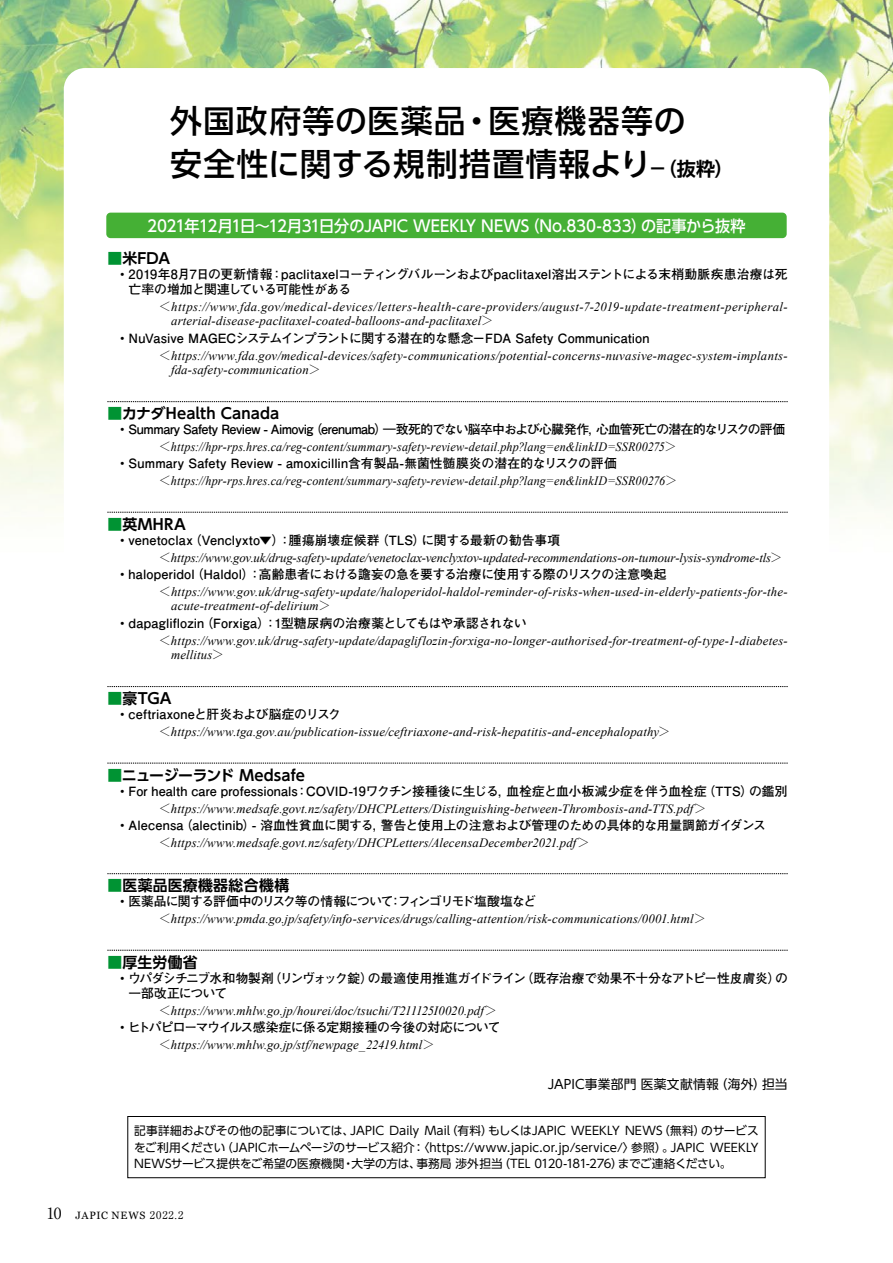
<style>
.page{position:relative;width:893px;height:1263px;background:#fff}
.page>*{position:absolute;margin:0;border:0;box-sizing:border-box;transform-origin:0 0}
.t1{font:500 31.95px "UD Shin Go Pro";letter-spacing:.035em;color:#000}
.t2{font:500 31.95px "UD Shin Go Pro";letter-spacing:.015em;color:#000}
.t3{font:700 19.2px "UD Shin Go Pro De";color:#000}
.t4{font:500 15.9px "UD Shin Go Pro";letter-spacing:-.01em;color:#fff;scale:.95 1}
.t5{font:15.45px "Ryumin Pro";color:#000}
.t6{font:700 14.85px "UD Shin Go Pro De";letter-spacing:.01em;color:#000}
.t7{font:700 14.85px "UD Shin Go Pro De";letter-spacing:-.02em;color:#000}
.t8{font:italic 12.75px "Times New Roman";letter-spacing:.015em;color:#000}
.t9{font:700 12.75px/14.9px "Futo Go B101 Pro";letter-spacing:-.005em;color:#000}
.t10{font:italic 12.75px "Times New Roman";letter-spacing:.015em;color:#000;scale:.95 1}
.t11{font:italic 12.75px "Times New Roman";letter-spacing:-.005em;color:#000}
.t12{font:italic 12.75px "Times New Roman";letter-spacing:.035em;color:#000}
.t13{font:700 12.75px "Futo Go B101 Pro";letter-spacing:-.04em;color:#000}
.t14{font:700 12.75px "Futo Go B101 Pro";letter-spacing:-.06em;color:#000}
.t15{font:700 12.75px "Futo Go B101 Pro";letter-spacing:-.025em;color:#000}
.t16{font:700 12.75px "Futo Go B101 Pro";letter-spacing:-.035em;color:#000}
.t17{font:700 12.75px "Futo Go B101 Pro";letter-spacing:-.05em;color:#000}
.t18{font:700 12.75px "Futo Go B101 Pro";letter-spacing:.015em;color:#000}
.t19{font:700 12.75px "Futo Go B101 Pro";letter-spacing:-.03em;color:#000}
.t20{font:700 12.75px/14.9px "Futo Go B101 Pro";letter-spacing:-.055em;color:#000}
.t21{font:12.75px "UD Shin Go Pro";letter-spacing:.02em;color:#000}
.t22{font:700 12.75px "Futo Go B101 Pro";letter-spacing:-.145em;color:#000}
.t23{font:11.7px "UD Shin Go Pro";color:#000}
.t24{font:11.7px "UD Shin Go Pro";letter-spacing:-.045em;color:#000}
.t25{font:11.7px "UD Shin Go Pro";letter-spacing:-.035em;color:#000}
.t26{font:10.65px "Georgia";letter-spacing:.06em;color:#000}
.s1{color:#009333}
.s2{font-family:"Ryumin Pro";font-weight:300;font-style:normal}
.s3{font-family:"Ryumin Pro"}
</style>
<div class="page">
<img style="left:0;top:0;width:893px;height:521px">
<div style="left:64px;top:68px;width:765px;height:1110px;background:#fff;border-radius:21px"></div>
<div style="left:128px;top:1116px;width:637px;height:62px;border:1px solid #000"></div>
<div style="left:106px;top:213px;width:681px;height:25px;background:#45b035;border-radius:4px"></div>
<svg style="left:107px;top:401px;width:681px;height:1px"></svg>
<svg style="left:107px;top:512px;width:681px;height:1px"></svg>
<svg style="left:107px;top:686px;width:681px;height:1px"></svg>
<svg style="left:107px;top:763px;width:681px;height:1px"></svg>
<svg style="left:107px;top:873px;width:681px;height:1px"></svg>
<svg style="left:107px;top:950px;width:681px;height:1px"></svg>
<h1 class="t1" style="left:170px;top:95px;width:517px">外国政府等の医薬品・医療機器等の</h1>
<h2 class="t3" style="left:648px;top:153px;width:87px">（－抜粋(</h2>
<h1 class="t2" style="left:170px;top:138px;width:482px">安全性に関する規制措置情報より</h1>
<p class="t4" style="left:147px;top:213px;width:404px">2021年12月日1 ～12月31日分のJAPIC WEEKLY NEWS</p>
<p class="t6" style="left:107px;top:246px;width:64px"><span class="s1">■</span>米FDA</p>
<p class="t9" style="left:281px;top:265px;width:508px">paclitaxelコーティングバルーンおよびpaclitaxel溶出ステントによる末梢動脈疾患治療は死</p>
<p class="t4" style="left:525px;top:213px;width:129px">（No.830-833）</p>
<p class="t4" style="left:641px;top:213px;width:111px">の記事から抜粋</p>
<p class="t9" style="left:129px;top:265px;width:224px;text-indent:-21px">　• 2019年月8 7日の更新情報<br>亡率の増加と関連している可能性がある</p>
<p class="t8" style="left:171px;top:312px;width:324px">arterial-disease-paclitaxel-coated-balloons-and-paclitaxel<span class="s2">&lt;</span></p>
<p class="t9" style="left:270px;top:265px;width:14px">：</p>
<p class="t12" style="left:158px;top:298px;width:631px"><span class="s2">＜</span>https://www.fda.gov/medical-devices/letters-health-care-providers/august-7-2019-update-treatment-peripheral-</p>
<p class="t9" style="left:107px;top:329px;width:544px">　• NuVasive MAGECシステムインプラントに関する潜在的な懸念－FDA Safety Communication</p>
<p class="t8" style="left:171px;top:361px;width:151px">fda-safety-communication<span class="s2">&lt;</span></p>
<p class="t8" style="left:158px;top:347px;width:631px"><span class="s2">＜</span>https://www.fda.gov/medical-devices/safety-communications/potential-concerns-nuvasive-magec-system-implants-</p>
<p class="t6" style="left:107px;top:401px;width:173px"><span class="s1">■</span>カナダHealth Canada</p>
<p class="t13" style="left:309px;top:419px;width:293px">（erenumab）―致死的でない脳卒中および心臓発作，</p>
<p class="t14" style="left:596px;top:419px;width:191px">心血管死亡の潜在的なリスクの評価</p>
<p class="t13" style="left:107px;top:419px;width:208px">　• Summary Safety Review - Aimovig</p>
<p class="t10" style="left:158px;top:438px;width:547px"><span class="s2">＜</span>https://hpr-rps.hres.ca/reg-content/summary-safety-review-detail.php?lang=en&amp;linkID=SSR00275<span class="s2">&lt;</span></p>
<p class="t9" style="left:107px;top:454px;width:511px">　• Summary Safety Review - amoxicillin含有製品-無菌性髄膜炎の潜在的なリスクの評価</p>
<p class="t10" style="left:158px;top:472px;width:548px"><span class="s2">＜</span>https://hpr-rps.hres.ca/reg-content/summary-safety-review-detail.php?lang=en&amp;linkID=SSR00276<span class="s2">&lt;</span></p>
<p class="t6" style="left:107px;top:512px;width:80px"><span class="s1">■</span>英MHRA</p>
<p class="t9" style="left:421px;top:531px;width:140px">に関する最新の勧告事項</p>
<p class="t18" style="left:189px;top:530px;width:192px">（Venclyxto▼）腫瘍崩壊症候群</p>
<p class="t9" style="left:376px;top:531px;width:51px">（TLS）</p>
<p class="t9" style="left:107px;top:531px;width:87px">　• venetoclax</p>
<p class="t11" style="left:158px;top:549px;width:626px"><span class="s2">＜</span>https://www.gov.uk/drug-safety-update/venetoclax-venclyxtov-updated-recommendations-on-tumour-lysis-syndrome-tls<span class="s2">&lt;</span></p>
<p class="t16" style="left:259px;top:564px;width:409px">高齢患者における譫妄の急を要する治療に使用する際のリスクの注意喚起</p>
<p class="t9" style="left:278px;top:531px;width:14px">：</p>
<p class="t9" style="left:191px;top:565px;width:72px">（Haldol ：）</p>
<p class="t9" style="left:107px;top:565px;width:89px">　• haloperidol</p>
<p class="t8" style="left:171px;top:597px;width:161px">acute-treatment-of-delirium<span class="s2">&lt;</span></p>
<p class="t8" style="left:158px;top:583px;width:631px"><span class="s2">＜</span>https://www.gov.uk/drug-safety-update/haloperidol-haldol-reminder-of-risks-when-used-in-elderly-patients-for-the-</p>
<p class="t19" style="left:264px;top:613px;width:264px">：1型糖尿病の治療薬としてもはや承認されない</p>
<p class="t9" style="left:200px;top:614px;width:71px">（Forxiga）</p>
<p class="t9" style="left:107px;top:614px;width:98px">　• dapagliflozin</p>
<p class="t8" style="left:171px;top:646px;width:55px">mellitus<span class="s2">&lt;</span></p>
<p class="t8" style="left:158px;top:632px;width:631px"><span class="s2">＜</span>https://www.gov.uk/drug-safety-update/dapagliflozin-forxiga-no-longer-authorised-for-treatment-of-type-1-diabetes-</p>
<p class="t6" style="left:107px;top:686px;width:66px"><span class="s1">■</span>豪TGA</p>
<p class="t9" style="left:107px;top:705px;width:235px">　• ceftriaxoneと肝炎および脳症のリスク</p>
<p class="t8" style="left:158px;top:723px;width:514px"><span class="s2">＜</span>https://www.tga.gov.au/publication-issue/ceftriaxone-and-risk-hepatitis-and-encephalopathy<span class="s2">&lt;</span></p>
<p class="t7" style="left:107px;top:763px;width:199px"><span class="s1">■</span>ニュージーランド Medsafe</p>
<p class="t9" style="left:703px;top:782px;width:52px">（TTS）</p>
<p class="t9" style="left:507px;top:782px;width:202px">血栓症と血小板減少症を伴う血栓症</p>
<p class="t15" style="left:306px;top:781px;width:206px">COVID-19ワクチン接種後に生じる，</p>
<p class="t9" style="left:749px;top:782px;width:40px">の鑑別</p>
<p class="t9" style="left:107px;top:782px;width:192px">　• For health care professionals</p>
<p class="t8" style="left:158px;top:800px;width:550px"><span class="s2">＜</span>https://www.medsafe.govt.nz/safety/DHCPLetters/Distinguishing-between-Thrombosis-and-TTS.pdf<span class="s2">&lt;</span></p>
<p class="t15" style="left:381px;top:815px;width:387px">警告と使用上の注意および管理のための具体的な用量調節ガイダンス</p>
<p class="t9" style="left:295px;top:782px;width:14px">：</p>
<p class="t9" style="left:180px;top:816px;width:77px">（alectinib）</p>
<p class="t9" style="left:252px;top:816px;width:135px">- 溶血性貧血に関する，</p>
<p class="t18" style="left:107px;top:815px;width:78px">　• Alecensa</p>
<p class="t8" style="left:158px;top:834px;width:433px"><span class="s2">＜</span>https://www.medsafe.govt.nz/safety/DHCPLetters/AlecensaDecember2021.pdf<span class="s2">&lt;</span></p>
<p class="t6" style="left:107px;top:873px;width:183px"><span class="s1">■</span>医薬品医療機器総合機構</p>
<p class="t14" style="left:107px;top:891px;width:430px">　• 医薬品に関する評価中のリスク等の情報についてフィンゴリモド塩酸塩など</p>
<p class="t9" style="left:389px;top:892px;width:14px">：</p>
<p class="t8" style="left:158px;top:910px;width:549px"><span class="s2">＜</span>https://www.pmda.go j p. /safety/info-services/drugs/calling-attention/risk-communications/0001.html<span class="s2">&lt;</span></p>
<p class="t6" style="left:107px;top:950px;width:92px"><span class="s1">■</span>厚生労働省</p>
<p class="t9" style="left:521px;top:969px;width:269px">（既存治療で効果不十分なアトピー性皮膚炎の）</p>
<p class="t20" style="left:129px;top:969px;width:147px;text-indent:-21px">　• ウパダシチニブ水和物製剤一部改正について</p>
<p class="t8" style="left:158px;top:1002px;width:340px"><span class="s2">＜</span>https://www.mhlw.go j p. /hourei/doc/tsuchi T/ 211125I0020.pdf<span class="s2">&lt;</span></p>
<p class="t17" style="left:107px;top:1017px;width:395px">　• ヒトパピローマウイルス感染症に係る定期接種の今後の対応について</p>
<p class="t8" style="left:158px;top:1036px;width:278px"><span class="s2">＜</span>https://www.mhlw.go j p. /stf/newpage_22419.html<span class="s2">&lt;</span></p>
<p class="t22" style="left:269px;top:968px;width:106px">（リンヴォック錠）</p>
<p class="t9" style="left:368px;top:969px;width:160px">の最適使用推進ガイドライン</p>
<p class="t21" style="left:715px;top:1074px;width:52px">（海外）</p>
<p class="t21" style="left:548px;top:1074px;width:173px">JAPIC事業部門医薬文献情報</p>
<p class="t21" style="left:762px;top:1074px;width:27px">担当</p>
<p class="t23" style="left:134px;top:1121px;width:221px">記事詳細およびその他の記事については、</p>
<p class="t23" style="left:701px;top:1121px;width:59px">のサービス</p>
<p class="t23" style="left:658px;top:1121px;width:49px">（無料）</p>
<p class="t23" style="left:446px;top:1121px;width:48px">（有料）</p>
<p class="t23" style="left:350px;top:1121px;width:71px">JAPIC Daily</p>
<p class="t23" style="left:425px;top:1121px;width:27px">Mail</p>
<p class="t23" style="left:488px;top:1121px;width:79px">もしくはJAPIC</p>
<p class="t23" style="left:625px;top:1121px;width:39px">NEWS</p>
<p class="t23" style="left:571px;top:1121px;width:50px">WEEKLY</p>
<p class="t25" style="left:134px;top:1138px;width:93px">をご利用ください</p>
<p class="t23" style="left:221px;top:1138px;width:195px">（JAPICホームページのサービス紹介</p>
<p class="t23" style="left:631px;top:1138px;width:44px">参照）。</p>
<p class="t23" style="left:413px;top:1138px;width:223px">〈： https://www.japic.or.jp/service 〉/</p>
<p class="t23" style="left:670px;top:1138px;width:36px">JAPIC</p>
<p class="t23" style="left:710px;top:1138px;width:50px">WEEKLY</p>
<p class="t23" style="left:134px;top:1154px;width:212px">NEWSサービス提供をご希望の医療機関</p>
<p class="t24" style="left:618px;top:1154px;width:115px">までご連絡ください。</p>
<p class="t23" style="left:352px;top:1154px;width:71px">大学の方は、</p>
<p class="t24" style="left:498px;top:1154px;width:126px">（TEL 0120-181-276）</p>
<p class="t23" style="left:416px;top:1154px;width:88px">事務局渉外担当</p>
<p class="t23" style="left:342px;top:1154px;width:13px">・</p>
<p class="t5" style="left:47px;top:1201px;width:16px">10</p>
<p class="t26" style="left:75px;top:1207px;width:109px">JAPIC NEWS <span class="s3">2022.2</span></p>
</div>
